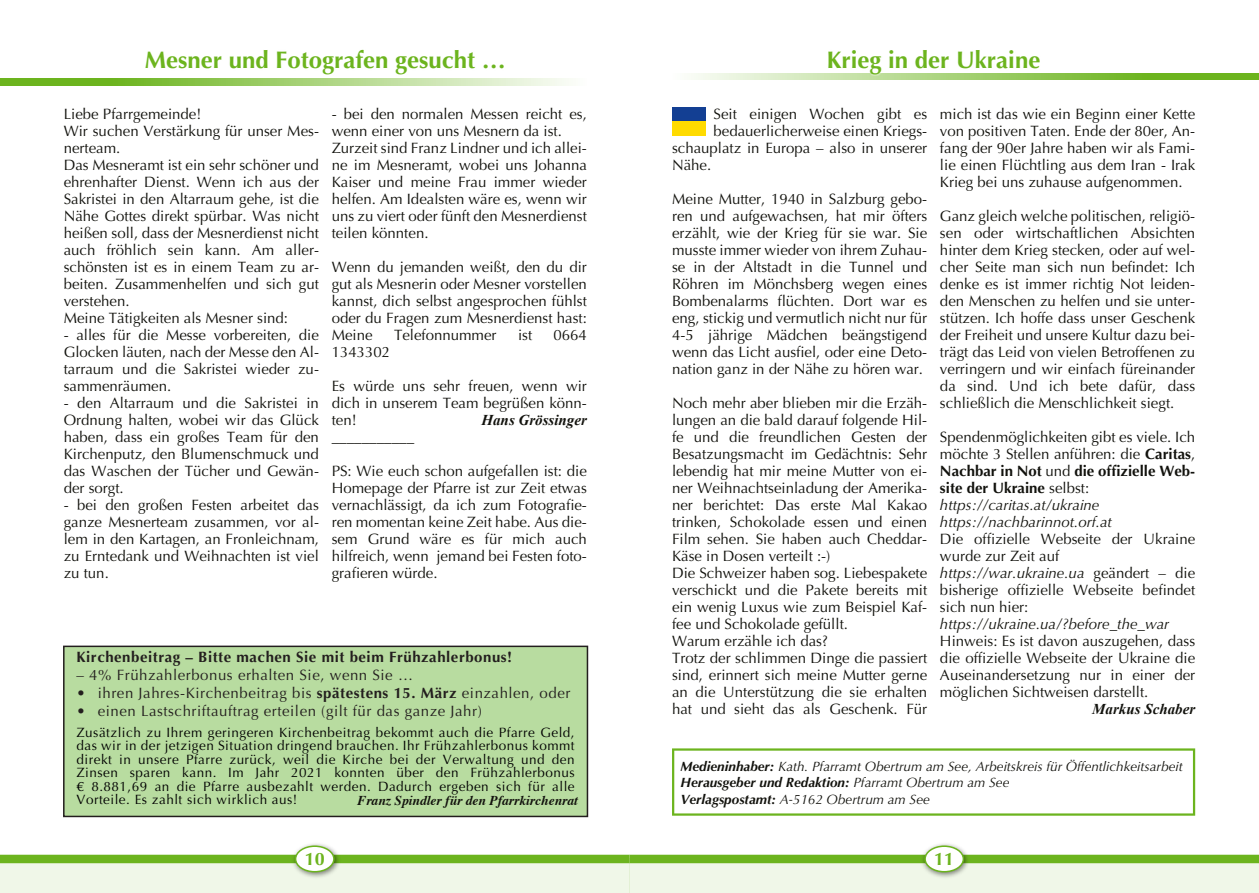
<style>
.page{position:relative;width:1259px;height:893px;background:#fff}
.page>*{position:absolute;margin:0;border:0;box-sizing:border-box;transform-origin:0 0}
.t1{font:700 24px "Optima";color:#6cb41e}
.t2{font:700 18px "Optima";color:#6cb41e}
.t3{font:15px/17px "Optima";color:#12120d;text-align:justify}
.t4{font:15px "Optima";letter-spacing:.035em;color:#231e1e}
.t5{font:700 15px "Optima";letter-spacing:.035em;color:#231e1e}
.t6{font:italic 15px "Optima";color:#12120d}
.t7{font:italic 700 15px "Times New Roman";color:#12120d}
.t8{font:13.5px/13.5px "Optima";letter-spacing:.035em;color:#000;text-align:justify}
.t9{font:italic 13.5px/16.5px "Optima";color:#12120d}
.t10{font:italic 700 13.5px "Times";color:#12120d}
.s1{font-weight:700}
.s2{font-style:italic}
</style>
<div class="page">
<div style="left:0;top:858px;width:629px;height:35px;background:#f0f7e8"></div>
<div style="left:629px;top:858px;width:630px;height:35px;background:#f0f7e8"></div>
<div style="left:0;top:855px;width:629px;height:8px;background:#6cb41e"></div>
<div style="left:629px;top:855px;width:630px;height:8px;background:#6cb41e"></div>
<img style="left:291px;top:844px;width:50px;height:33px">
<div style="left:295px;top:845px;width:40px;height:27px;background:#fff;border:2px solid #6cb41e;border-radius:50%"></div>
<img style="left:921px;top:844px;width:50px;height:33px">
<div style="left:924px;top:845px;width:40px;height:27px;background:#fff;border:2px solid #6cb41e;border-radius:50%"></div>
<svg style="left:0;top:79px;width:569px;height:6px;background:#a4d074"></svg>
<svg style="left:691px;top:73px;width:568px;height:7px;background:#a3d072"></svg>
<img style="left:828px;top:73px;width:212px;height:2px">
<div style="left:63px;top:646px;width:525px;height:171px;background:#b8dca0;border:2px solid #231e1e"></div>
<div style="left:672px;top:107px;width:33px;height:15px;background:#133f93"></div>
<div style="left:672px;top:122px;width:33px;height:14px;background:#ffdb00"></div>
<svg style="left:672px;top:748px;width:523px;height:68px"></svg>
<h1 class="t1" style="left:145px;top:46px;width:363px">Mesner und Fotografen gesucht …</h1>
<h1 class="t1" style="left:827px;top:46px;width:215px">Krieg in der Ukraine</h1>
<p class="t3" style="left:64px;top:106px;width:257px;text-align:left">Liebe Pfarrgemeinde!<br>Wir suchen Verstärkung für unser Mes&shy;nerteam.<br>Das Mesneramt ist ein sehr schöner und ehrenhafter Dienst. Wenn ich aus der<br>Sakristei in den Altarraum gehe, ist die<br>Nähe Gottes direkt spürbar. Was nicht heißen soll, dass der Mesnerdienst nicht auch fröhlich sein kann. Am aller&shy;schönsten ist es in einem Team zu ar&shy;beiten. Zusammenhelfen und sich gut verstehen.<br>Meine Tätigkeiten als Mesner sind:</p>
<p class="t3" style="left:64px;top:327px;width:257px">- alles für die Messe vorbereiten, die Glocken läuten, nach der Messe den Al&shy;tarraum und die Sakristei wieder zu&shy;sammenräumen.</p>
<p class="t3" style="left:64px;top:395px;width:257px">- den Altarraum und die Sakristei in Ordnung halten, wobei wir das Glück haben, dass ein großes Team für den Kirchenputz, den Blumenschmuck und das Waschen der Tücher und Gewän&shy;der sorgt.</p>
<p class="t3" style="left:64px;top:497px;width:257px">- bei den großen Festen arbeitet das ganze Mesnerteam zusammen, vor al&shy;lem in den Kartagen, an Fronleichnam, zu Erntedank und Weihnachten ist viel zu tun.</p>
<p class="t3" style="left:332px;top:106px;width:257px;text-align:left">- bei den normalen Messen reicht es, wenn einer von uns Mesnern da ist.<br>Zurzeit sind Franz Lindner und ich allei&shy;ne im Mesneramt, wobei uns Johanna Kaiser und meine Frau immer wieder helfen. Am Idealsten wäre es, wenn wir uns zu viert oder fünft den Mesnerdienst teilen könnten.</p>
<p class="t3" style="left:332px;top:259px;width:257px">Wenn du jemanden weißt, den du dir gut als Mesnerin oder Mesner vorstellen kannst, dich selbst angesprochen fühlst oder du Fragen zum Mesnerdienst hast:<br>Meine</p>
<p class="t3" style="left:394px;top:327px;width:104px">Telefonnummer</p>
<p class="t3" style="left:518px;top:327px;width:16px">ist</p>
<p class="t3" style="left:553px;top:327px;width:35px">0664</p>
<p class="t3" style="left:332px;top:344px;width:60px">1343302</p>
<p class="t3" style="left:332px;top:378px;width:257px">Es würde uns sehr freuen, wenn wir dich in unserem Team begrüßen könn&shy;ten!</p>
<p class="t7" style="left:481px;top:415px;width:107px">Hans Grössinger</p>
<p class="t3" style="left:332px;top:429px;width:84px">___________</p>
<p class="t3" style="left:332px;top:463px;width:257px">PS: Wie euch schon aufgefallen ist: die Homepage der Pfarre ist zur Zeit etwas vernachlässigt, da ich zum Fotografie&shy;ren momentan keine Zeit habe. Aus die&shy;sem Grund wäre es für mich auch hilfreich, wenn jemand bei Festen foto&shy;grafieren würde.</p>
<p class="t5" style="left:77px;top:648px;width:437px">Kirchenbeitrag – Bitte machen Sie mit beim Frühzahlerbonus!</p>
<p class="t4" style="left:77px;top:666px;width:338px">– 4% Frühzahlerbonus erhalten Sie, wenn Sie …</p>
<p class="t4" style="left:77px;top:684px;width:495px">• ihren Jahres-Kirchenbeitrag bis <span class="s1">spätestens 15. März</span> einzahlen, oder</p>
<p class="t4" style="left:77px;top:702px;width:407px">• einen Lastschriftauftrag erteilen (gilt für das ganze Jahr)</p>
<p class="t8" style="left:77px;top:726px;width:499px">Zusätzlich zu Ihrem geringeren Kirchenbeitrag bekommt auch die Pfarre Geld, das wir in der jetzigen Situation dringend brauchen. Ihr Frühzahlerbonus kommt direkt in unsere Pfarre zurück, weil die Kirche bei der Verwaltung und den Zinsen sparen kann. Im Jahr 2021 konnten über den Frühzahlerbonus € 8.881,69 an die Pfarre ausbezahlt werden. Dadurch ergeben sich für alle Vorteile. Es zahlt sich wirklich aus!</p>
<p class="t10" style="left:357px;top:795px;width:222px">Franz Spindler für den Pfarrkirchenrat</p>
<p class="t3" style="left:713px;top:106px;width:215px">Seit einigen Wochen gibt es</p>
<p class="t3" style="left:713px;top:123px;width:215px">bedauerlicherweise einen Kriegs-</p>
<p class="t3" style="left:672px;top:140px;width:257px">schauplatz in Europa – also in unserer</p>
<p class="t3" style="left:672px;top:157px;width:41px">Nähe.</p>
<p class="t3" style="left:672px;top:191px;width:257px">Meine Mutter, 1940 in Salzburg gebo&shy;ren und aufgewachsen, hat mir öfters erzählt, wie der Krieg für sie war. Sie musste immer wieder von ihrem Zuhau&shy;se in der Altstadt in die Tunnel und Röhren im Mönchsberg wegen eines Bombenalarms flüchten. Dort war es eng, stickig und vermutlich nicht nur für 4-5 jährige Mädchen beängstigend wenn das Licht ausfiel, oder eine Deto&shy;nation ganz in der Nähe zu hören war.</p>
<p class="t3" style="left:672px;top:395px;width:257px;text-align:left">Noch mehr aber blieben mir die Erzäh&shy;lungen an die bald darauf folgende Hil&shy;fe und die freundlichen Gesten der Besatzungsmacht im Gedächtnis: Sehr lebendig hat mir meine Mutter von ei&shy;ner Weihnachtseinladung der Amerika&shy;ner berichtet: Das erste Mal Kakao trinken, Schokolade essen und einen Film sehen. Sie haben auch Cheddar-Käse in Dosen verteilt :-)<br>Die Schweizer haben sog. Liebespakete verschickt und die Pakete bereits mit ein wenig Luxus wie zum Beispiel Kaf&shy;fee und Schokolade gefüllt.<br>Warum erzähle ich das?<br>Trotz der schlimmen Dinge die passiert sind, erinnert sich meine Mutter gerne an die Unterstützung die sie erhalten hat und sieht das als Geschenk. Für</p>
<p class="t3" style="left:940px;top:106px;width:257px">mich ist das wie ein Beginn einer Kette von positiven Taten. Ende der 80er, An&shy;fang der 90er Jahre haben wir als Fami&shy;lie einen Flüchtling aus dem Iran - Irak Krieg bei uns zuhause aufgenommen.</p>
<p class="t3" style="left:940px;top:208px;width:257px">Ganz gleich welche politischen, religiö&shy;sen oder wirtschaftlichen Absichten hinter dem Krieg stecken, oder auf wel&shy;cher Seite man sich nun befindet: Ich denke es ist immer richtig Not leiden&shy;den Menschen zu helfen und sie unter&shy;stützen. Ich hoffe dass unser Geschenk der Freiheit und unsere Kultur dazu bei&shy;trägt das Leid von vielen Betroffenen zu verringern und wir einfach füreinander da sind. Und ich bete dafür, dass schließlich die Menschlichkeit siegt.</p>
<p class="t3" style="left:940px;top:429px;width:257px;text-align:left">Spendenmöglichkeiten gibt es viele. Ich möchte 3 Stellen anführen: die <span class="s1">Caritas</span>, <span class="s1">Nachbar in Not</span> und <span class="s1">die offizielle Web&shy;site der Ukraine</span> selbst: <span class="s2">https://caritas.at/ukraine https://nachbarinnot.orf.at</span></p>
<p class="t3" style="left:940px;top:531px;width:257px;text-align:left">Die offizielle Webseite der Ukraine wurde zur Zeit auf <span class="s2">https://war.ukraine.ua</span> geändert – die bisherige offizielle Webseite befindet sich nun hier:</p>
<p class="t6" style="left:940px;top:615px;width:231px">https://ukraine.ua/?before_the_war</p>
<p class="t3" style="left:940px;top:633px;width:257px">Hinweis: Es ist davon auszugehen, dass die offizielle Webseite der Ukraine die Auseinandersetzung nur in einer der möglichen Sichtweisen darstellt.</p>
<p class="t7" style="left:1092px;top:704px;width:104px">Markus Schaber</p>
<p class="t9" style="left:680px;top:758px;width:504px"><span class="s1">Medieninhaber:</span> Kath. Pfarramt Obertrum am See, Arbeitskreis für Öffentlichkeitsarbeit<br><span class="s1">Herausgeber und Redaktion:</span> Pfarramt Obertrum am See<br><span class="s1">Verlagspostamt:</span> A-5162 Obertrum am See</p>
<p class="t2" style="left:305px;top:849px;width:22px">10</p>
<p class="t2" style="left:934px;top:849px;width:22px">11</p>
</div>
